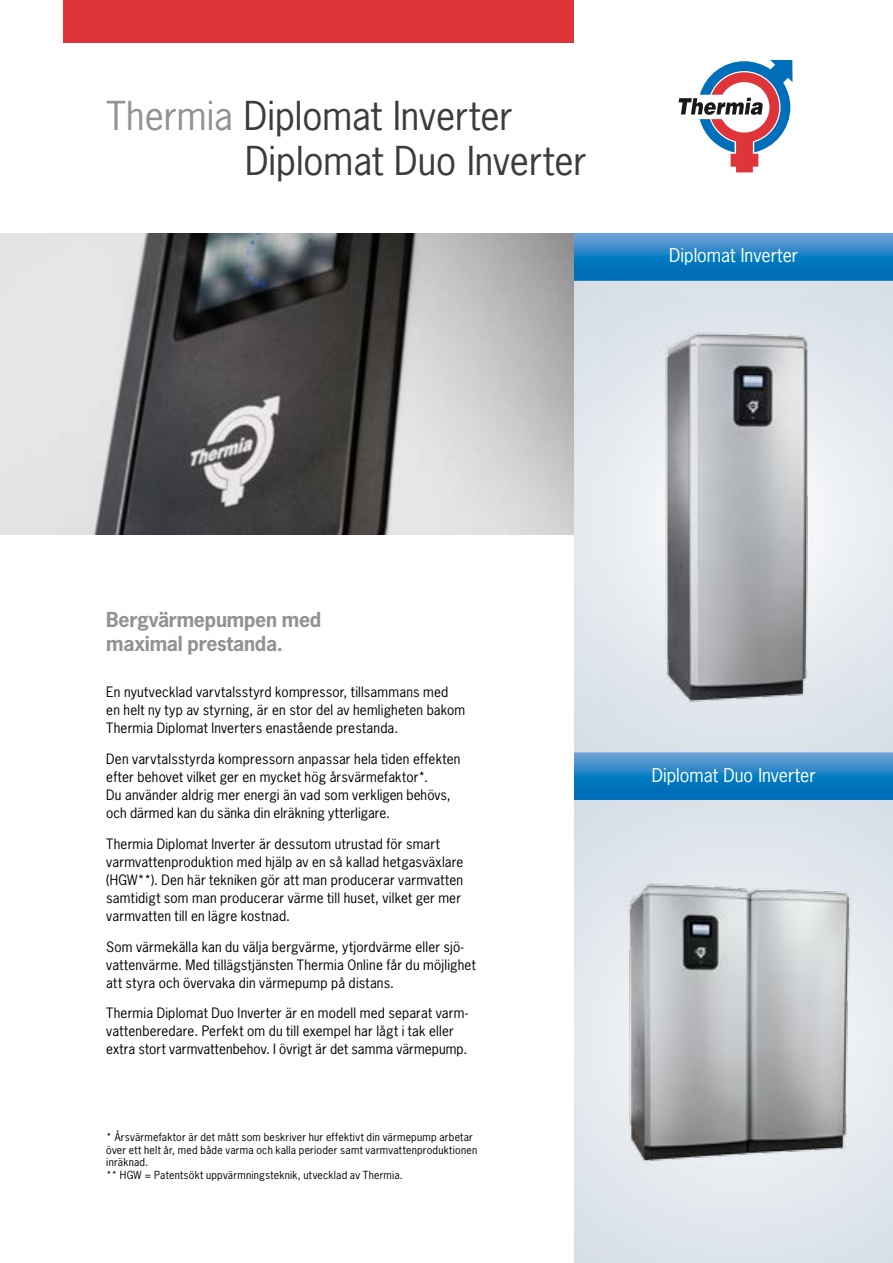
<style>
.page{position:relative;width:893px;height:1263px;background:#fff}
.page>*{position:absolute;margin:0;border:0;box-sizing:border-box;transform-origin:0 0}
.t1{font:37.5px/45px "News Gothic Std";color:#3c3c3b}
.t2{font:700 19.5px/24px "News Gothic Std";letter-spacing:-.01em;color:#929292}
.t3{font:18px "News Gothic Std";color:#fff}
.t4{font:13.5px/18px "News Gothic Std";letter-spacing:.015em;color:#000}
.t5{font:10.5px/12.6px "News Gothic Std";letter-spacing:.025em;color:#000}
.s1{color:#929292}
</style>
<div class="page">
<div style="left:64px;top:0;width:510px;height:43px;background:#df3539"></div>
<svg style="left:679px;top:60px;width:113px;height:112px"></svg>
<img style="left:0;top:233px;width:574px;height:301px">
<img style="left:574px;top:280px;width:319px;height:473px">
<img style="left:574px;top:799px;width:319px;height:464px">
<svg style="left:574px;top:233px;width:319px;height:47px;background:#2282c4"></svg>
<svg style="left:574px;top:753px;width:319px;height:46px;background:#2181c4"></svg>
<img style="left:621px;top:863px;width:236px;height:316px">
<img style="left:600px;top:295px;width:264px;height:419px">
<h1 class="t1" style="left:245px;top:93px;width:343px;text-indent:-139px"><span class="s1">Thermia</span> Diplomat Inverter<br>Diplomat Duo Inverter</h1>
<h3 class="t3" style="left:669px;top:243px;width:131px">Diplomat Inverter</h3>
<h2 class="t2" style="left:106px;top:607px;width:216px">Bergvärmepumpen med maximal prestanda.</h2>
<p class="t4" style="left:106px;top:683px;width:361px">En nyutvecklad varvtalsstyrd kompressor, tillsammans med<br>en helt ny typ av styrning, är en stor del av hemligheten bakom<br>Thermia Diplomat Inverters enastående prestanda.</p>
<p class="t4" style="left:106px;top:750px;width:356px">Den varvtalsstyrda kompressorn anpassar hela tiden effekten efter behovet vilket ger en mycket hög årsvärmefaktor*.<br>Du använder aldrig mer energi än vad som verkligen behövs, och därmed kan du sänka din elräkning ytterligare.</p>
<p class="t4" style="left:106px;top:834px;width:359px">Thermia Diplomat Inverter är dessutom utrustad för smart varmvattenproduktion med hjälp av en så kallad hetgasväxlare (HGW**). Den här tekniken gör att man producerar varmvatten samtidigt som man producerar värme till huset, vilket ger mer varmvatten till en lägre kostnad.</p>
<p class="t4" style="left:106px;top:937px;width:371px">Som värmekälla kan du välja bergvärme, ytjordvärme eller sjö&shy;vattenvärme. Med tillägstjänsten Thermia Online får du möjlighet att styra och övervaka din värmepump på distans.</p>
<p class="t4" style="left:106px;top:1004px;width:363px">Thermia Diplomat Duo Inverter är en modell med separat varm&shy;vattenberedare. Perfekt om du till exempel har lågt i tak eller extra stort varmvattenbehov. I övrigt är det samma värmepump.</p>
<p class="t5" style="left:106px;top:1131px;width:372px">* Årsvärmefaktor är det mått som beskriver hur effektivt din värmepump arbetar över ett helt år, med både varma och kalla perioder samt varmvattenproduktionen inräknad.<br>** HGW = Patentsökt uppvärmningsteknik, utvecklad av Thermia.</p>
<h3 class="t3" style="left:652px;top:763px;width:165px">Diplomat Duo Inverter</h3>
</div>
